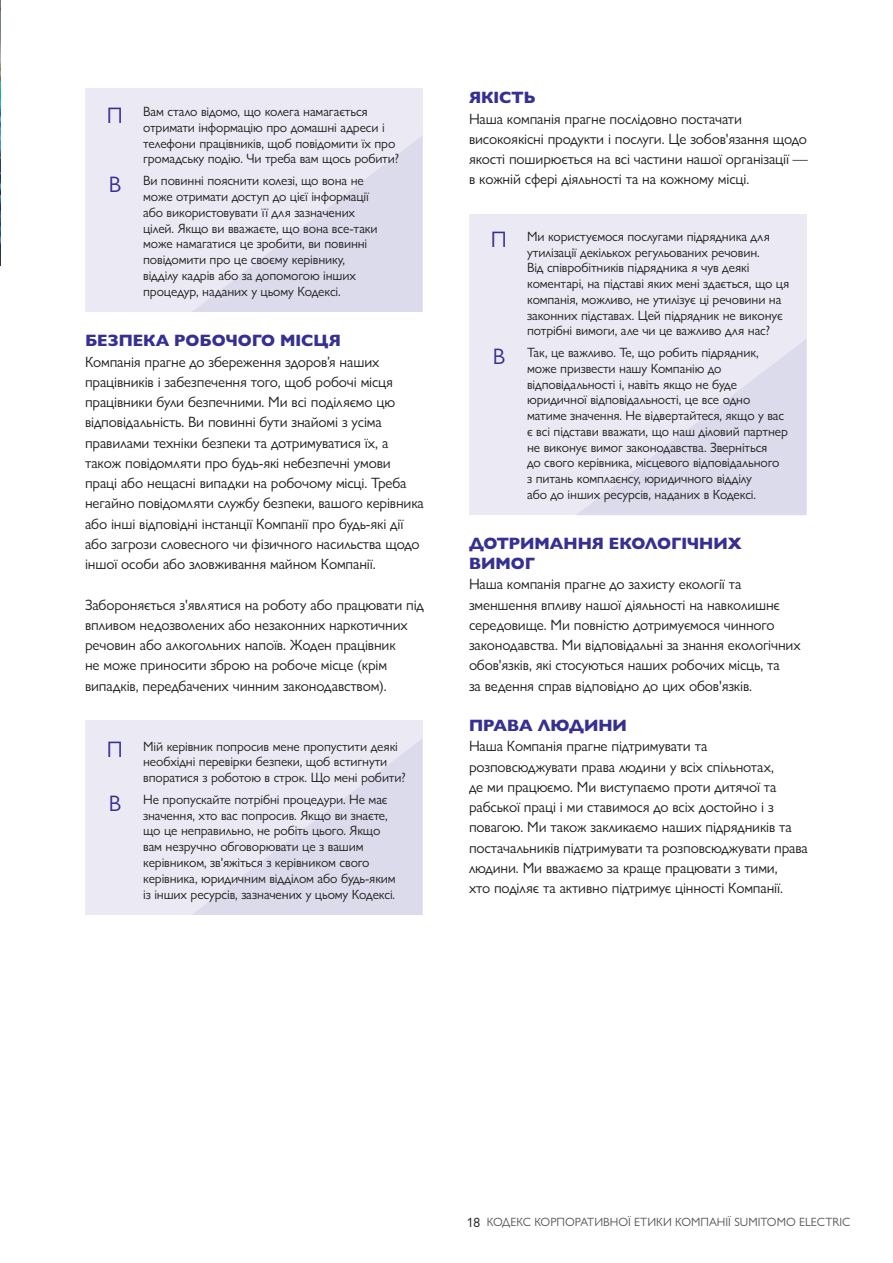
<style>
.page{position:relative;width:893px;height:1263px;background:#fff}
.page>*{position:absolute;margin:0;border:0;box-sizing:border-box;transform-origin:0 0}
.BLUE_HEADS{font:800 16.5px/20.2px "Gill Sans Nova";color:#353092}
.BODY{font:15px/20.2px "Gill Sans Nova";letter-spacing:-.01em;color:#231f20}
.t1{font:13.5px/15.8px "Gill Sans Nova";letter-spacing:-.01em;color:#231f20}
.t2{font:12px "Gill Sans Nova";color:#57585a}
.s1{font-size:22.5px;color:#353092}
.s2{font-size:13.5px;color:#231f20}
</style>
<div class="page">
<img style="left:0;top:0;width:1px;height:266px">
<div style="left:85px;top:88px;width:338px;height:224px;background:#ebeaf4"></div>
<svg style="left:192px;top:136px;width:230px;height:176px"></svg>
<div style="left:85px;top:721px;width:338px;height:194px;background:#ebeaf4"></div>
<svg style="left:192px;top:739px;width:230px;height:176px"></svg>
<div style="left:469px;top:214px;width:337px;height:301px;background:#ebeaf4"></div>
<svg style="left:577px;top:340px;width:229px;height:175px"></svg>
<p class="t1" style="left:143px;top:104px;width:257px;text-indent:-36px"><span class="s1">П</span> Вам стало відомо, що колега намагається отримати інформацію про домашні адреси і телефони працівників, щоб повідомити їх про громадську подію. Чи треба вам щось робити?</p>
<p class="t1" style="left:143px;top:173px;width:236px;text-indent:-34px"><span class="s1">В</span> Ви повинні пояснити колезі, що вона не може отримати доступ до цієї інформації або використовувати її для зазначених цілей. Якщо ви вважаєте, що вона все-таки може намагатися це зробити, ви повинні повідомити про це своєму керівнику, відділу кадрів або за допомогою інших процедур, наданих у цьому Кодексі.</p>
<p class="BLUE_HEADS" style="left:85px;top:331px;width:258px">БЕЗПЕКА РОБОЧОГО МІСЦЯ</p>
<p class="BODY" style="left:85px;top:351px;width:340px">Компанія прагне до збереження здоров’я наших працівників і забезпечення того, щоб робочі місця працівники були безпечними. Ми всі поділяємо цю відповідальність. Ви повинні бути знайомі з усіма правилами техніки безпеки та дотримуватися їх, а також повідомляти про будь-які небезпечні умови праці або нещасні випадки на робочому місці. Треба негайно повідомляти службу безпеки, вашого керівника або інші відповідні інстанції Компанії про будь-які дії або загрози словесного чи фізичного насильства щодо іншої особи або зловживання майном Компанії.</p>
<p class="BODY" style="left:85px;top:594px;width:340px">Забороняється з'являтися на роботу або працювати під впливом недозволених або незаконних наркотичних речовин або алкогольних напоїв. Жоден працівник<br>не може приносити зброю на робоче місце (крім випадків, передбачених чинним законодавством).</p>
<p class="t1" style="left:143px;top:738px;width:264px;text-indent:-36px"><span class="s1">П</span> Мій керівник попросив мене пропустити деякі необхідні перевірки безпеки, щоб встигнути впоратися з роботою в строк. Що мені робити?</p>
<p class="t1" style="left:143px;top:791px;width:254px;text-indent:-34px"><span class="s1">В</span> Не пропускайте потрібні процедури. Не має значення, хто вас попросив. Якщо ви знаєте, що це неправильно, не робіть цього. Якщо вам незручно обговорювати це з вашим керівником, зв'яжіться з керівником свого керівника, юридичним відділом або будь-яким із інших ресурсів, зазначених у цьому Кодексі.</p>
<p class="BLUE_HEADS" style="left:469px;top:88px;width:68px">ЯКІСТЬ</p>
<p class="BODY" style="left:469px;top:108px;width:340px">Наша компанія прагне послідовно постачати високоякісні продукти і послуги. Це зобов'язання щодо якості поширюється на всі частини нашої організації — в кожній сфері діяльності та на кожному місці.</p>
<p class="t1" style="left:527px;top:228px;width:264px;text-indent:-36px"><span class="s1">П</span> Ми користуємося послугами підрядника для утилізації декількох регульованих речовин.<br>Від співробітників підрядника я чув деякі коментарі, на підставі яких мені здається, що ця компанія, можливо, не утилізує ці речовини на законних підставах. Цей підрядник не виконує потрібні вимоги, але чи це важливо для нас?</p>
<p class="t1" style="left:527px;top:345px;width:262px;text-indent:-34px"><span class="s1">В</span> Так, це важливо. Те, що робить підрядник, може призвести нашу Компанію до відповідальності і, навіть якщо не буде юридичної відповідальності, це все одно матиме значення. Не відвертайтеся, якщо у вас є всі підстави вважати, що наш діловий партнер не виконує вимог законодавства. Зверніться<br>до свого керівника, місцевого відповідального<br>з питань комплаєнсу, юридичного відділу<br>або до інших ресурсів, наданих в Кодексі.</p>
<p class="BLUE_HEADS" style="left:469px;top:533px;width:274px">ДОТРИМАННЯ ЕКОЛОГІЧНИХ<br>ВИМОГ</p>
<p class="BODY" style="left:469px;top:574px;width:333px">Наша компанія прагне до захисту екології та зменшення впливу нашої діяльності на навколишнє середовище. Ми повністю дотримуємося чинного законодавства. Ми відповідальні за знання екологічних обов'язків, які стосуються наших робочих місць, та<br>за ведення справ відповідно до цих обов'язків.</p>
<p class="BLUE_HEADS" style="left:469px;top:715px;width:160px">ПРАВА ЛЮДИНИ</p>
<p class="BODY" style="left:469px;top:736px;width:340px">Наша Компанія прагне підтримувати та розповсюджувати права людини у всіх спільнотах,<br>де ми працюємо. Ми виступаємо проти дитячої та рабської праці і ми ставимося до всіх достойно і з повагою. Ми також закликаємо наших підрядників та постачальників підтримувати та розповсюджувати права людини. Ми вважаємо за краще працювати з тими,<br>хто поділяє та активно підтримує цінності Компанії.</p>
<p class="t2" style="left:467px;top:1215px;width:385px"><span class="s2">18</span> КОДЕКС КОРПОРАТИВНОЇ ЕТИКИ КОМПАНІЇ SUMITOMO ELECTRIC</p>
</div>
